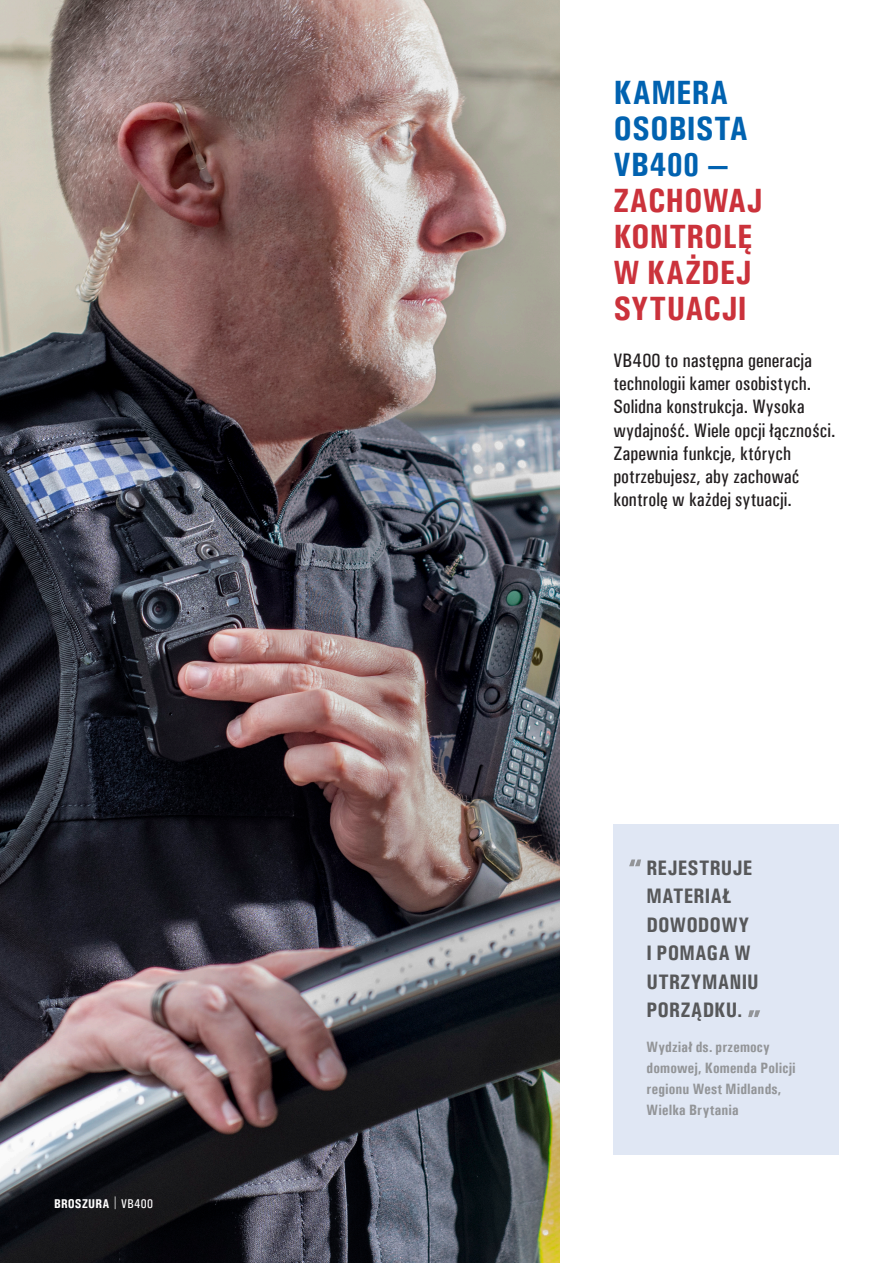
<style>
.page{position:relative;width:893px;height:1263px;background:#fff}
.page>*{position:absolute;margin:0;border:0;box-sizing:border-box;transform-origin:0 0}
.Body_Text{font:700 33.75px/36px "Univers Condensed";letter-spacing:.005em;color:#cb323b}
.Body_Text-2{font:700 21px/28.5px "Univers Condensed";letter-spacing:.01em;color:#57585a}
.Body_Text-3{font:500 19.5px/23.2px "Univers Condensed";letter-spacing:.005em;color:#231f20}
.Body_Text-4{font:700 15px/21px "Univers Condensed";letter-spacing:.01em;color:#939598}
.t1{font:700 12.75px "Univers Condensed";letter-spacing:.015em;color:#fff}
.s1{font-weight:500}
.s2{color:#0162b0}
</style>
<div class="page">
<img style="left:0;top:0;width:559px;height:1263px">
<div style="left:613px;top:824px;width:226px;height:331px;background:#e0e7f4"></div>
<svg style="left:629px;top:859px;width:12px;height:7px"></svg>
<svg style="left:748px;top:1010px;width:12px;height:7px"></svg>
<p class="t1" style="left:54px;top:1195px;width:101px">BROSZURA <span class="s1">| VB400</span></p>
<p class="Body_Text" style="left:613px;top:74px;width:151px"><span class="s2">KAMERA<br>OSOBISTA<br>VB400 —<br></span>ZACHOWAJ<br>KONTROLĘ<br>W KAŻDEJ<br>SYTUACJI</p>
<p class="Body_Text-3" style="left:613px;top:349px;width:224px">VB400 to następna generacja technologii kamer osobistych.<br>Solidna konstrukcja. Wysoka wydajność. Wiele opcji łączności.<br>Zapewnia funkcje, których potrzebujesz, aby zachować kontrolę w każdej sytuacji.</p>
<p class="Body_Text-2" style="left:647px;top:853px;width:114px">REJESTRUJE<br>MATERIAŁ<br>DOWODOWY<br>I POMAGA W<br>UTRZYMANIU<br>PORZĄDKU.</p>
<p class="Body_Text-4" style="left:647px;top:1036px;width:151px">Wydział ds. przemocy domowej, Komenda Policji regionu West Midlands,<br>Wielka Brytania</p>
</div>
